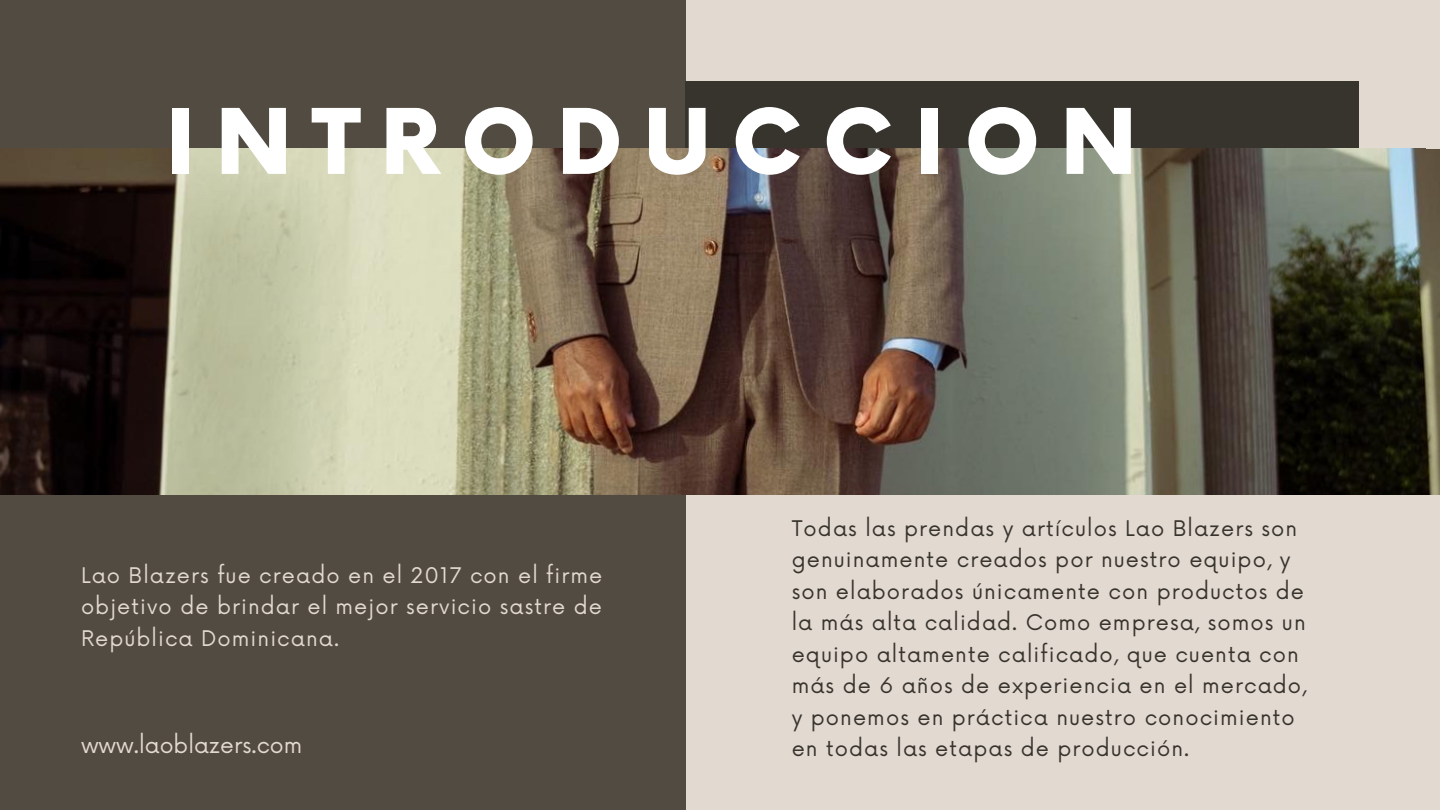
<style>
.page{position:relative;width:1440px;height:810px;background:#e2d9d1}
.page>*{position:absolute;margin:0;border:0;box-sizing:border-box;transform-origin:0 0}
.t1{font:900 88px "Now";letter-spacing:.235em;color:#fff}
.t2{font:22px "Now";color:#e2d9d1}
.t3{font:21px/31.5px "Now";letter-spacing:.05em;color:#37342d}
.t4{font:21px/31.5px "Now";letter-spacing:.05em;color:#e2d9d1;text-align:justify}
</style>
<div class="page">
<div style="left:0;top:0;width:686px;height:810px;background:#514b41"></div>
<div style="left:686px;top:81px;width:673px;height:89px;background:#37342d"></div>
<img style="left:0;top:148px;width:1440px;height:347px">
<p class="t1" style="left:165px;top:95px;width:973px">INTRODUCCION</p>
<p class="t4" style="left:81px;top:560px;width:523px">Lao Blazers fue creado en el 2017 con el firme objetivo de brindar el mejor servicio sastre de República Dominicana.</p>
<p class="t2" style="left:81px;top:733px;width:223px">www.laoblazers.com</p>
<p class="t3" style="left:792px;top:513px;width:516px">Todas las prendas y artículos Lao Blazers son genuinamente creados por nuestro equipo, y son elaborados únicamente con productos de la más alta calidad. Como empresa, somos un equipo altamente calificado, que cuenta con más de 6 años de experiencia en el mercado, y ponemos en práctica nuestro conocimiento en todas las etapas de producción.</p>
</div>
